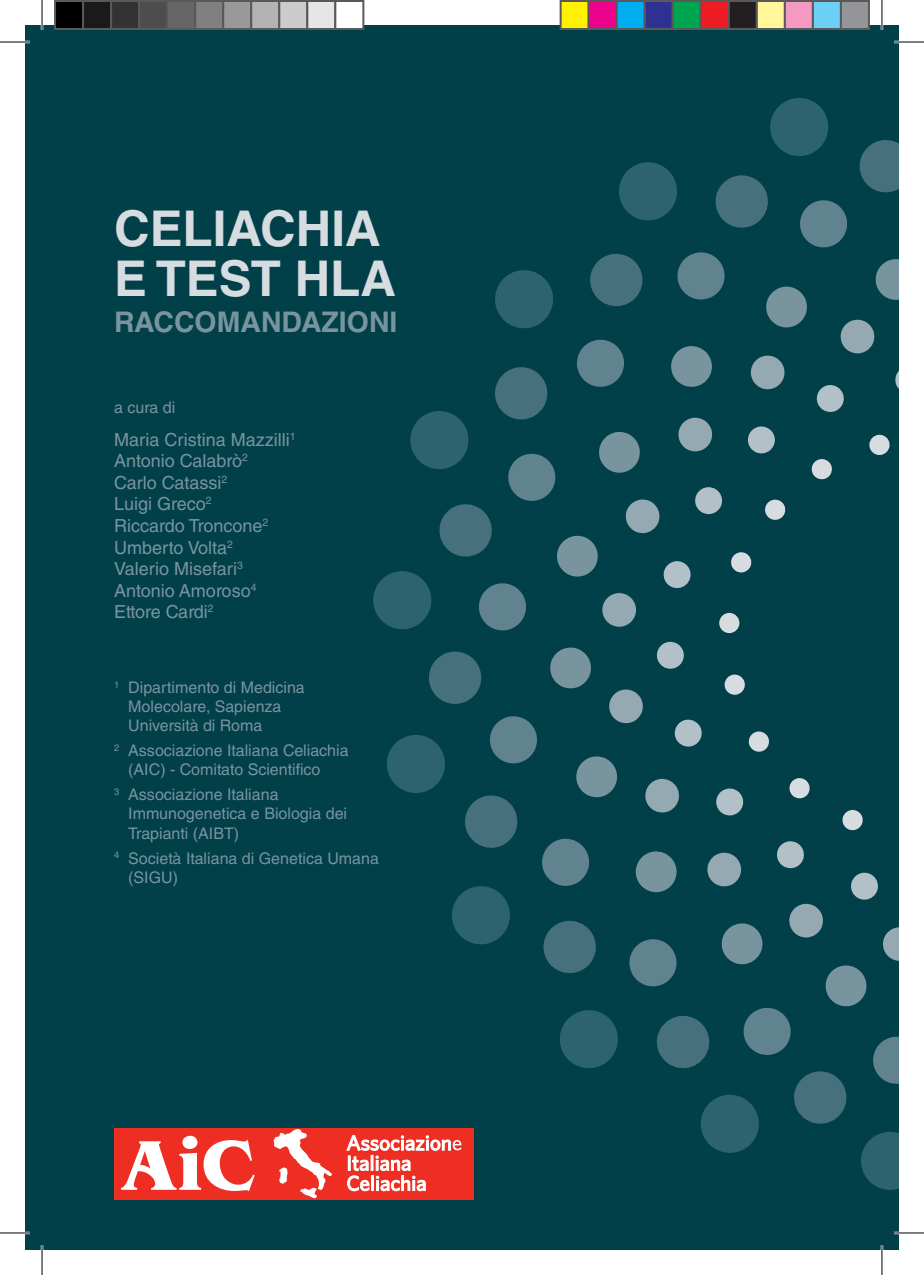
<style>
.page{position:relative;width:924px;height:1275px;background:#fff}
.page>*{position:absolute;margin:0;border:0;box-sizing:border-box;transform-origin:0 0}
.t1{font:700 49.2px "Helvetica LT Std";color:#d6dce0}
.t2{font:700 28.4px "Helvetica LT Std";color:#78949f}
.t3{font:18px "Helvetica LT Std";color:#78949f}
.t4{font:18px "Helvetica LT Std";letter-spacing:-.02em;color:#78949f}
.t5{font:16px/19.2px "Helvetica LT Std";color:#78949f}
</style>
<div class="page">
<div style="left:25px;top:25px;width:873px;height:1225px;background:#013f49"></div>
<div style="left:114px;top:1127px;width:360px;height:72px;background:#ee2e22"></div>
<svg style="left:273px;top:1129px;width:59px;height:69px"></svg>
<svg style="left:182px;top:1135px;width:15px;height:14px"></svg>
<svg style="left:121px;top:1139px;width:133px;height:52px"></svg>
<svg style="left:346px;top:1135px;width:116px;height:56px"></svg>
<svg style="left:842px;top:810px;width:20px;height:20px"></svg>
<svg style="left:789px;top:778px;width:21px;height:20px"></svg>
<svg style="left:748px;top:731px;width:21px;height:21px"></svg>
<svg style="left:719px;top:613px;width:20px;height:20px"></svg>
<svg style="left:724px;top:674px;width:20px;height:21px"></svg>
<svg style="left:731px;top:552px;width:21px;height:20px"></svg>
<svg style="left:765px;top:499px;width:21px;height:21px"></svg>
<svg style="left:811px;top:459px;width:21px;height:20px"></svg>
<svg style="left:869px;top:435px;width:20px;height:20px"></svg>
<svg style="left:851px;top:872px;width:27px;height:27px"></svg>
<svg style="left:777px;top:841px;width:27px;height:27px"></svg>
<svg style="left:716px;top:788px;width:27px;height:27px"></svg>
<svg style="left:674px;top:719px;width:28px;height:28px"></svg>
<svg style="left:656px;top:641px;width:28px;height:28px"></svg>
<svg style="left:663px;top:561px;width:27px;height:27px"></svg>
<svg style="left:695px;top:487px;width:27px;height:27px"></svg>
<svg style="left:748px;top:426px;width:27px;height:28px"></svg>
<svg style="left:816px;top:385px;width:28px;height:27px"></svg>
<svg style="left:895px;top:372px;width:3px;height:16px"></svg>
<svg style="left:883px;top:927px;width:15px;height:34px"></svg>
<svg style="left:789px;top:903px;width:34px;height:34px"></svg>
<svg style="left:707px;top:852px;width:34px;height:34px"></svg>
<svg style="left:645px;top:778px;width:34px;height:35px"></svg>
<svg style="left:609px;top:689px;width:34px;height:34px"></svg>
<svg style="left:602px;top:593px;width:34px;height:34px"></svg>
<svg style="left:625px;top:499px;width:34px;height:34px"></svg>
<svg style="left:678px;top:417px;width:34px;height:35px"></svg>
<svg style="left:750px;top:355px;width:35px;height:35px"></svg>
<svg style="left:840px;top:320px;width:34px;height:33px"></svg>
<svg style="left:825px;top:965px;width:42px;height:41px"></svg>
<svg style="left:721px;top:923px;width:42px;height:41px"></svg>
<svg style="left:635px;top:851px;width:42px;height:41px"></svg>
<svg style="left:576px;top:756px;width:41px;height:42px"></svg>
<svg style="left:550px;top:647px;width:41px;height:42px"></svg>
<svg style="left:557px;top:536px;width:41px;height:41px"></svg>
<svg style="left:599px;top:432px;width:41px;height:41px"></svg>
<svg style="left:671px;top:346px;width:41px;height:41px"></svg>
<svg style="left:766px;top:286px;width:41px;height:42px"></svg>
<svg style="left:875px;top:259px;width:23px;height:41px"></svg>
<svg style="left:490px;top:716px;width:47px;height:48px"></svg>
<svg style="left:873px;top:1036px;width:25px;height:48px"></svg>
<svg style="left:794px;top:1071px;width:53px;height:52px"></svg>
<svg style="left:657px;top:1016px;width:53px;height:52px"></svg>
<svg style="left:543px;top:920px;width:53px;height:53px"></svg>
<svg style="left:465px;top:795px;width:53px;height:53px"></svg>
<svg style="left:429px;top:651px;width:53px;height:53px"></svg>
<svg style="left:439px;top:504px;width:53px;height:53px"></svg>
<svg style="left:495px;top:367px;width:53px;height:53px"></svg>
<svg style="left:590px;top:253px;width:53px;height:54px"></svg>
<svg style="left:715px;top:175px;width:53px;height:53px"></svg>
<svg style="left:859px;top:140px;width:39px;height:53px"></svg>
<svg style="left:861px;top:1132px;width:37px;height:58px"></svg>
<svg style="left:701px;top:1094px;width:58px;height:59px"></svg>
<svg style="left:560px;top:1010px;width:58px;height:58px"></svg>
<svg style="left:452px;top:886px;width:58px;height:59px"></svg>
<svg style="left:373px;top:571px;width:59px;height:58px"></svg>
<svg style="left:387px;top:735px;width:58px;height:58px"></svg>
<svg style="left:410px;top:411px;width:59px;height:58px"></svg>
<svg style="left:495px;top:270px;width:58px;height:59px"></svg>
<svg style="left:619px;top:162px;width:58px;height:59px"></svg>
<svg style="left:770px;top:98px;width:59px;height:58px"></svg>
<svg style="left:508px;top:453px;width:48px;height:48px"></svg>
<svg style="left:577px;top:339px;width:47px;height:48px"></svg>
<svg style="left:677px;top:252px;width:48px;height:48px"></svg>
<svg style="left:800px;top:200px;width:48px;height:48px"></svg>
<svg style="left:479px;top:583px;width:47px;height:48px"></svg>
<svg style="left:743px;top:1007px;width:48px;height:48px"></svg>
<svg style="left:629px;top:939px;width:48px;height:47px"></svg>
<svg style="left:542px;top:838px;width:48px;height:48px"></svg>
<hr style="left:0;top:41px;width:30px;height:2px;background:#fff">
<hr style="left:893px;top:41px;width:30px;height:2px;background:#fff">
<hr style="left:0;top:1231px;width:30px;height:3px;background:#fff">
<hr style="left:893px;top:1231px;width:30px;height:3px;background:#fff">
<hr style="left:41px;top:0;width:2px;height:30px;background:#fff">
<hr style="left:41px;top:1245px;width:2px;height:30px;background:#fff">
<hr style="left:880px;top:0;width:2px;height:30px;background:#fff">
<hr style="left:880px;top:1245px;width:2px;height:30px;background:#fff">
<hr style="left:0;top:42px;width:30px;height:1px;background:#000">
<hr style="left:893px;top:42px;width:30px;height:1px;background:#000">
<hr style="left:0;top:1232px;width:30px;height:1px;background:#000">
<hr style="left:893px;top:1232px;width:30px;height:1px;background:#000">
<hr style="left:42px;top:0;width:1px;height:30px;background:#000">
<hr style="left:42px;top:1245px;width:1px;height:30px;background:#000">
<hr style="left:881px;top:0;width:1px;height:30px;background:#000">
<hr style="left:881px;top:1245px;width:1px;height:30px;background:#000">
<div style="left:55px;top:1px;width:28px;height:28px;background:#000"></div>
<div style="left:54px;top:0;width:30px;height:30px;border:2px solid #595959"></div>
<div style="left:83px;top:1px;width:28px;height:28px;background:#1a1a1a"></div>
<div style="left:82px;top:0;width:30px;height:30px;border:2px solid #595959"></div>
<div style="left:111px;top:1px;width:28px;height:28px;background:#333"></div>
<div style="left:110px;top:0;width:30px;height:30px;border:2px solid #595959"></div>
<div style="left:139px;top:1px;width:28px;height:28px;background:#4d4d4d"></div>
<div style="left:138px;top:0;width:30px;height:30px;border:2px solid #595959"></div>
<div style="left:167px;top:1px;width:28px;height:28px;background:#666"></div>
<div style="left:166px;top:0;width:30px;height:30px;border:2px solid #595959"></div>
<div style="left:195px;top:1px;width:28px;height:28px;background:#808080"></div>
<div style="left:194px;top:0;width:30px;height:30px;border:2px solid #595959"></div>
<div style="left:223px;top:1px;width:28px;height:28px;background:#999"></div>
<div style="left:222px;top:0;width:30px;height:30px;border:2px solid #595959"></div>
<div style="left:251px;top:1px;width:28px;height:28px;background:#b3b3b3"></div>
<div style="left:250px;top:0;width:30px;height:30px;border:2px solid #595959"></div>
<div style="left:279px;top:1px;width:28px;height:28px;background:#ccc"></div>
<div style="left:278px;top:0;width:30px;height:30px;border:2px solid #595959"></div>
<div style="left:307px;top:1px;width:28px;height:28px;background:#e6e6e6"></div>
<div style="left:306px;top:0;width:30px;height:30px;border:2px solid #595959"></div>
<div style="left:335px;top:1px;width:28px;height:28px;background:#fff"></div>
<div style="left:334px;top:0;width:30px;height:30px;border:2px solid #595959"></div>
<div style="left:560px;top:1px;width:28px;height:28px;background:#fff101"></div>
<div style="left:559px;top:0;width:30px;height:30px;border:2px solid #595959"></div>
<div style="left:588px;top:1px;width:28px;height:28px;background:#ed028c"></div>
<div style="left:587px;top:0;width:30px;height:30px;border:2px solid #595959"></div>
<div style="left:616px;top:1px;width:28px;height:28px;background:#00aeef"></div>
<div style="left:615px;top:0;width:30px;height:30px;border:2px solid #595959"></div>
<div style="left:644px;top:1px;width:28px;height:28px;background:#2e3092"></div>
<div style="left:643px;top:0;width:30px;height:30px;border:2px solid #595959"></div>
<div style="left:672px;top:1px;width:28px;height:28px;background:#00a54f"></div>
<div style="left:671px;top:0;width:30px;height:30px;border:2px solid #595959"></div>
<div style="left:700px;top:1px;width:28px;height:28px;background:#ee1d23"></div>
<div style="left:699px;top:0;width:30px;height:30px;border:2px solid #595959"></div>
<div style="left:728px;top:1px;width:28px;height:28px;background:#231f20"></div>
<div style="left:727px;top:0;width:30px;height:30px;border:2px solid #595959"></div>
<div style="left:756px;top:1px;width:28px;height:28px;background:#fff79a"></div>
<div style="left:755px;top:0;width:30px;height:30px;border:2px solid #595959"></div>
<div style="left:784px;top:1px;width:28px;height:28px;background:#f499c2"></div>
<div style="left:783px;top:0;width:30px;height:30px;border:2px solid #595959"></div>
<div style="left:812px;top:1px;width:28px;height:28px;background:#6bcff6"></div>
<div style="left:811px;top:0;width:30px;height:30px;border:2px solid #595959"></div>
<div style="left:840px;top:1px;width:28px;height:28px;background:#939598"></div>
<div style="left:839px;top:0;width:30px;height:30px;border:2px solid #595959"></div>
<p class="t1" style="left:114px;top:198px;width:268px">CELIACHIA</p>
<p class="t1" style="left:114px;top:248px;width:283px">E TEST HLA</p>
<p class="t2" style="left:114px;top:304px;width:285px">RACCOMANDAZIONI</p>
<p class="t5" style="left:114px;top:397px;width:63px">a cura di</p>
<p class="t3" style="left:114px;top:429px;width:183px">Maria Cristina Mazzilli<sup>1</sup></p>
<p class="t3" style="left:114px;top:450px;width:135px">Antonio Calabrò<sup>2</sup></p>
<p class="t3" style="left:114px;top:472px;width:115px">Carlo Catassi<sup>2</sup></p>
<p class="t3" style="left:114px;top:494px;width:99px">Luigi Greco<sup>2</sup></p>
<p class="t3" style="left:114px;top:515px;width:156px">Riccardo Troncone<sup>2</sup></p>
<p class="t3" style="left:114px;top:537px;width:120px">Umberto Volta<sup>2</sup></p>
<p class="t3" style="left:114px;top:558px;width:130px">Valerio Misefari<sup>3</sup></p>
<p class="t3" style="left:114px;top:580px;width:144px">Antonio Amoroso<sup>4</sup></p>
<p class="t4" style="left:114px;top:602px;width:101px">Ettore Cardi<sup>2</sup></p>
<p class="t5" style="left:114px;top:677px;width:192px"><sup>1</sup> Dipartimento di Medicina</p>
<p class="t5" style="left:128px;top:697px;width:155px">Molecolare, Sapienza</p>
<p class="t5" style="left:128px;top:716px;width:135px">Università di Roma</p>
<p class="t5" style="left:114px;top:741px;width:236px"><sup>2</sup> Associazione Italiana Celiachia</p>
<p class="t5" style="left:128px;top:760px;width:193px">(AIC) - Comitato Scientifico</p>
<p class="t5" style="left:114px;top:785px;width:166px"><sup>3</sup> Associazione Italiana</p>
<p class="t5" style="left:128px;top:804px;width:220px">Immunogenetica e Biologia dei</p>
<p class="t5" style="left:128px;top:823px;width:112px">Trapianti (AIBT)</p>
<p class="t5" style="left:128px;top:848px;width:252px;text-indent:-14px"><sup>4</sup> Società Italiana di Genetica Umana (SIGU)</p>
</div>
